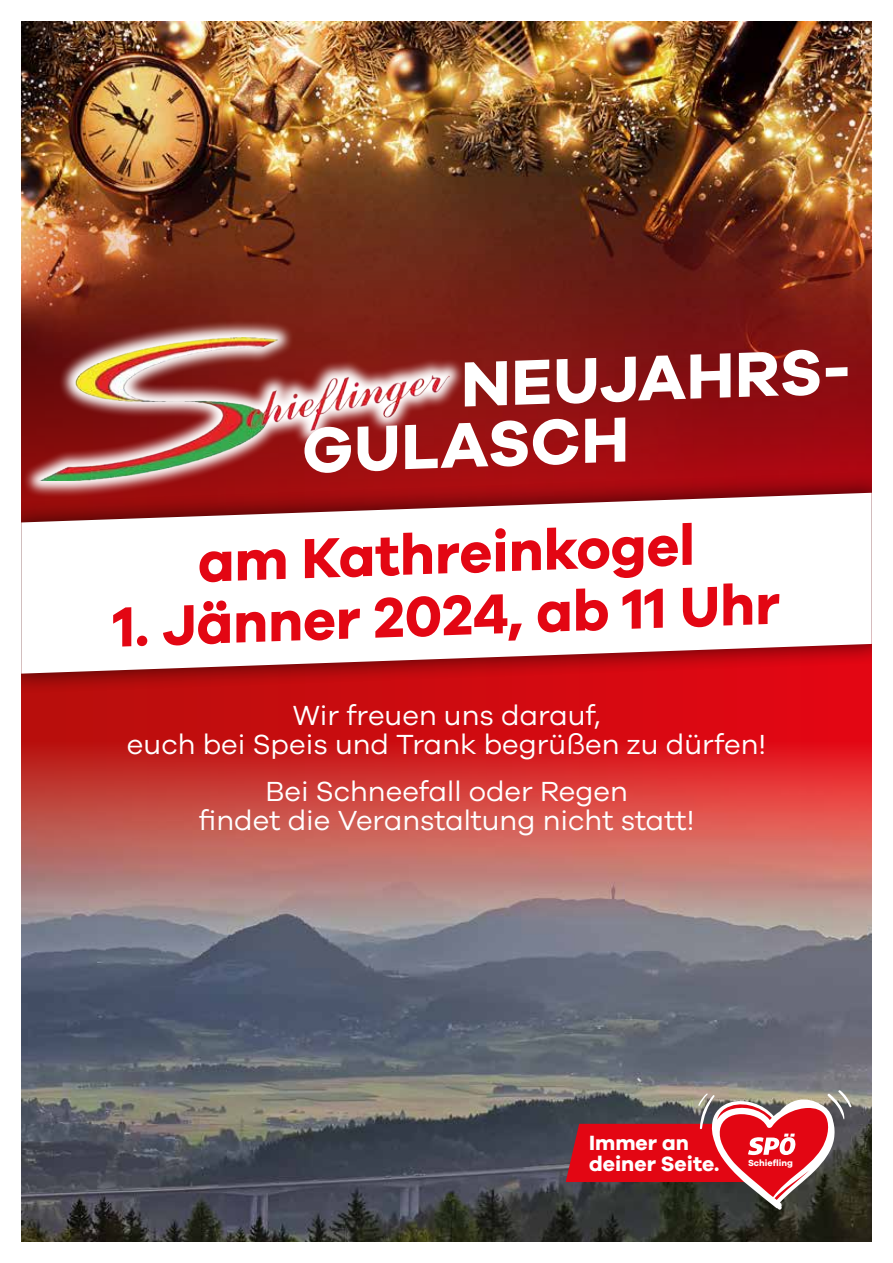
<style>
.page{position:relative;width:893px;height:1263px;background:#fff}
.page>*{position:absolute;margin:0;border:0;box-sizing:border-box;transform-origin:0 0}
.t1{font:700 65.7px/60.4px "Galano Grotesque";color:#fff}
.t2{font:700 58.05px "Galano Grotesque";color:#e30613}
.t3{font:28.5px/28.5px "Galano Grotesque";color:#fff;text-align:center}
.t4{font:700 21.3px/21.3px "Galano Grotesque";color:#fff}
.t5{font:700 9.15px "Galano Grotesque";color:#fff}
</style>
<div class="page">
<div style="left:21px;top:21px;width:851px;height:1210px;background:linear-gradient(to right,#b70f0c,#e50614)"></div>
<img style="left:21px;top:726px;width:851px;height:516px">
<img style="left:21px;top:21px;width:851px;height:448px">
<svg style="left:23px;top:321px;width:442px;height:148px;background:#822722"></svg>
<img style="left:39px;top:337px;width:410px;height:132px">
<svg style="left:21px;top:469px;width:851px;height:229px;background:#b71417"></svg>
<svg style="left:21px;top:493px;width:851px;height:181px"></svg>
<svg style="left:566px;top:1090px;width:286px;height:121px;background:#9d4245"></svg>
<h1 class="t1" style="left:298px;top:358px;width:553px;text-indent:161px;rotate:-2deg">NEUJAHRS-<br>GULASCH</h1>
<h2 class="t2" style="left:196px;top:526px;width:499px;rotate:-2deg">am Kathreinkogel</h2>
<h2 class="t2" style="left:111px;top:591px;width:669px;rotate:-2deg">1. Jänner 2024, ab 11 Uhr</h2>
<p class="t3" style="left:127px;top:700px;width:641px">Wir freuen uns darauf,<br>euch bei Speis und Trank begrüßen zu dürfen!</p>
<p class="t3" style="left:199px;top:776px;width:497px">Bei Schneefall oder Regen<br>findet die Veranstaltung nicht statt!</p>
<p class="t4" style="left:589px;top:1131px;width:132px">Immer an deiner Seite.</p>
<p class="t5" style="left:748px;top:1157px;width:46px">Schiefling</p>
</div>
